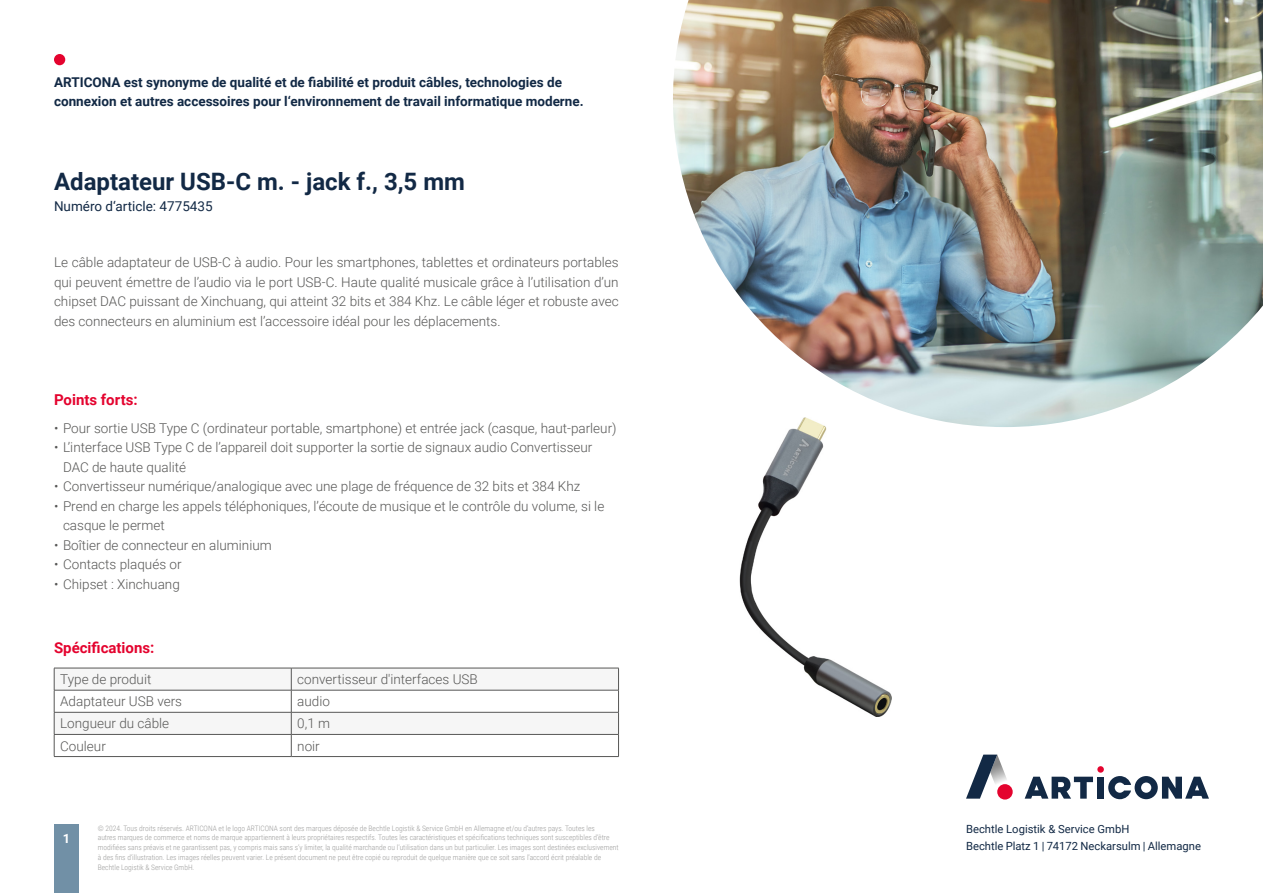
<style>
.page{position:relative;width:1263px;height:893px;background:#fff}
.page>*{position:absolute;margin:0;border:0;box-sizing:border-box;transform-origin:0 0}
.t1{font:700 24px "Roboto";color:#122945}
.t2{font:700 15px "Roboto";color:#e4032e}
.t3{font:300 13.5px/19.5px "Roboto";color:#575756}
.t4{font:700 13.5px/19.5px "Roboto";color:#122945}
.t5{font:13.5px "Roboto";color:#122945}
.t6{font:700 12.75px "Roboto";color:#fff}
.t7{font:11.25px/16.5px "Roboto";color:#122945}
.t8{font:300 7.5px/9.8px "Roboto Condensed";color:#9d9d9c}
</style>
<div class="page">
<div style="left:54px;top:54px;width:11px;height:11px;background:#e4032e;border-radius:50%"></div>
<div style="left:1097px;top:766px;width:7px;height:7px;background:#e4032e;border-radius:50%"></div>
<svg style="left:1025px;top:777px;width:68px;height:22px"></svg>
<div style="left:1097px;top:777px;width:7px;height:22px;background:#122945"></div>
<svg style="left:1108px;top:776px;width:101px;height:23px"></svg>
<svg style="left:966px;top:755px;width:47px;height:44px"></svg>
<div style="left:997px;top:784px;width:16px;height:15px;background:#e4032e;border-radius:50%"></div>
<img style="left:673px;top:0;width:590px;height:427px">
<div style="left:54px;top:825px;width:25px;height:68px;background:#7190a6"></div>
<svg style="left:54px;top:668px;width:565px;height:88px"></svg>
<hr style="left:54px;top:756px;width:237px;height:1px;background:#575756">
<hr style="left:291px;top:756px;width:328px;height:1px;background:#575756">
<img style="left:740px;top:417px;width:151px;height:300px">
<p class="t4" style="left:54px;top:72px;width:531px">ARTICONA est synonyme de qualité et de fiabilité et produit câbles, technologies de connexion et autres accessoires pour l‘environnement de travail informatique moderne.</p>
<h1 class="t1" style="left:54px;top:165px;width:412px">Adaptateur USB-C m. - jack f., 3,5 mm</h1>
<p class="t5" style="left:54px;top:197px;width:160px">Numéro d‘article: 4775435</p>
<p class="t3" style="left:54px;top:252px;width:566px;text-align:justify">Le câble adaptateur de USB-C à audio. Pour les smartphones, tablettes et ordinateurs portables qui peuvent émettre de l’audio via le port USB-C. Haute qualité musicale grâce à l’utilisation d’un chipset DAC puissant de Xinchuang, qui atteint 32 bits et 384 Khz. Le câble léger et robuste avec des connecteurs en aluminium est l’accessoire idéal pour les déplacements.</p>
<p class="t2" style="left:54px;top:389px;width:85px">Points forts:</p>
<p class="t3" style="left:54px;top:418px;width:564px">• Pour sortie USB Type C (ordinateur portable, smartphone) et entrée jack (casque, haut-parleur)</p>
<p class="t3" style="left:63px;top:437px;width:531px;text-indent:-9px">• L’interface USB Type C de l’appareil doit supporter la sortie de signaux audio Convertisseur<br>DAC de haute qualité</p>
<p class="t3" style="left:54px;top:476px;width:528px">• Convertisseur numérique/analogique avec une plage de fréquence de 32 bits et 384 Khz</p>
<p class="t3" style="left:63px;top:496px;width:543px;text-indent:-9px">• Prend en charge les appels téléphoniques, l’écoute de musique et le contrôle du volume, si le casque le permet</p>
<p class="t3" style="left:54px;top:535px;width:219px">• Boîtier de connecteur en aluminium</p>
<p class="t3" style="left:54px;top:554px;width:129px">• Contacts plaqués or</p>
<p class="t3" style="left:54px;top:574px;width:127px">• Chipset : Xinchuang</p>
<p class="t2" style="left:54px;top:637px;width:102px">Spécifications:</p>
<p class="t3" style="left:60px;top:669px;width:93px">Type de produit</p>
<p class="t3" style="left:297px;top:669px;width:182px">convertisseur d'interfaces USB</p>
<p class="t3" style="left:60px;top:691px;width:123px">Adaptateur USB vers</p>
<p class="t3" style="left:297px;top:691px;width:34px">audio</p>
<p class="t3" style="left:60px;top:713px;width:111px">Longueur du câble</p>
<p class="t3" style="left:297px;top:713px;width:34px">0,1 m</p>
<p class="t3" style="left:60px;top:735px;width:47px">Couleur</p>
<p class="t3" style="left:297px;top:735px;width:24px">noir</p>
<p class="t6" style="left:63px;top:829px;width:9px">1</p>
<p class="t7" style="left:966px;top:821px;width:236px">Bechtle Logistik &amp; Service GmbH<br>Bechtle Platz 1 | 74172 Neckarsulm | Allemagne</p>
<p class="t8" style="left:98px;top:823px;width:522px">© 2024. Tous droits réservés. ARTICONA et le logo ARTICONA sont des marques déposée de Bechtle Logistik &amp; Service GmbH en Allemagne et/ou d’autres pays. Toutes les<br>autres marques de commerce et noms de marque appartiennent à leurs propriétaires respectifs. Toutes les caractéristiques et spécifications techniques sont susceptibles d‘être modifiées sans préavis et ne garantissent pas, y compris mais sans s‘y limiter, la qualité marchande ou l‘utilisation dans un but particulier. Les images sont destinées exclusivement à des fins d‘illustration. Les images réelles peuvent varier. Le présent document ne peut être copié ou reproduit de quelque manière que ce soit sans l‘accord écrit préalable de Bechtle Logistik &amp; Service GmbH.</p>
</div>
